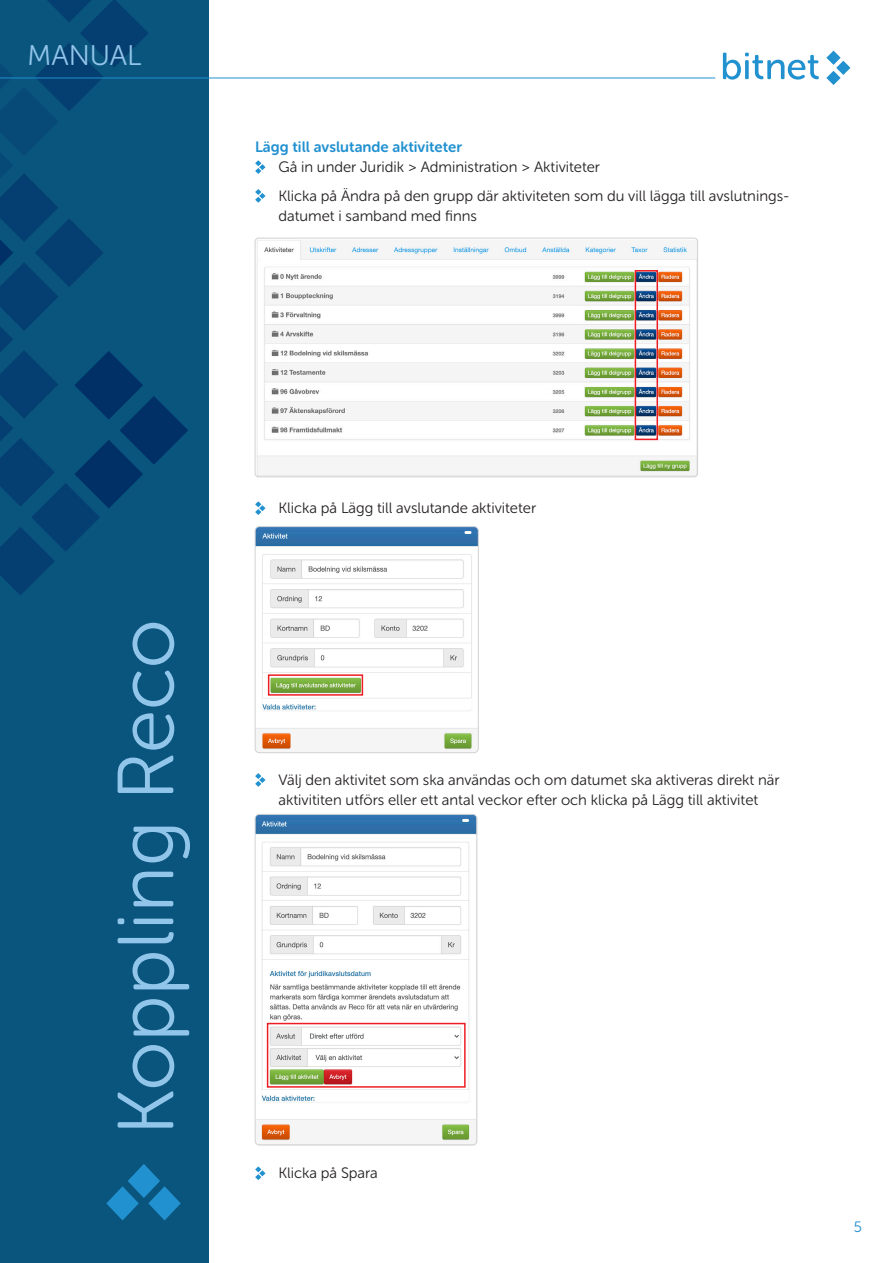
<style>
.page{position:relative;width:893px;height:1263px;background:#fff}
.page>*{position:absolute;margin:0;border:0;box-sizing:border-box;transform-origin:0 0}
.t1{font:79.35px "Museo Sans Rounded 300";color:#92c5ea}
.t2{font:28.5px "Museo Sans Rounded 300";color:#92c5ea}
.Punktlista{font:15px/20.2px "Museo Sans Rounded 300";color:#231f20}
.Underrubrik{font:15px "Museo Sans Rounded 700";color:#2291d0}
.t3{font:15px "Museo Sans Rounded 300";color:#2291d0}
</style>
<div class="page">
<div style="left:0;top:0;width:208px;height:1263px;background:#0a557e"></div>
<svg style="left:0;top:0;width:188px;height:595px"></svg>
<svg style="left:106px;top:1164px;width:75px;height:56px"></svg>
<hr style="left:0;top:78px;width:715px;height:1px;background:#2291d0">
<svg style="left:723px;top:53px;width:96px;height:27px"></svg>
<svg style="left:826px;top:51px;width:24px;height:34px"></svg>
<svg style="left:255px;top:160px;width:11px;height:14px"></svg>
<svg style="left:255px;top:189px;width:11px;height:14px"></svg>
<svg style="left:255px;top:501px;width:11px;height:14px"></svg>
<svg style="left:255px;top:773px;width:11px;height:14px"></svg>
<svg style="left:255px;top:1166px;width:11px;height:14px"></svg>
<img style="left:255px;top:238px;width:443px;height:239px">
<div style="left:255px;top:238px;width:443px;height:239px;border:1px solid #d1d2d4;border-radius:4px"></div>
<div style="left:635px;top:270px;width:23px;height:170px;border:2px solid #ee1d23"></div>
<img style="left:255px;top:528px;width:222px;height:225px">
<div style="left:255px;top:526px;width:224px;height:227px;border:1px solid #d1d2d4;border-radius:4px"></div>
<div style="left:268px;top:674px;width:95px;height:22px;border:2px solid #ee1d23"></div>
<img style="left:255px;top:814px;width:222px;height:331px">
<div style="left:255px;top:814px;width:222px;height:331px;border:1px solid #d1d2d4;border-radius:4px"></div>
<div style="left:267px;top:1023px;width:199px;height:65px;border:2px solid #ee1d23"></div>
<h2 class="t2" style="left:28px;top:40px;width:115px">MANUAL</h2>
<p class="Underrubrik" style="left:255px;top:138px;width:208px">Lägg till avslutande aktiviteter</p>
<p class="Punktlista" style="left:279px;top:157px;width:323px">Gå in under Juridik &gt; Administration &gt; Aktiviteter</p>
<p class="Punktlista" style="left:279px;top:185px;width:512px">Klicka på Ändra på den grupp där aktiviteten som du vill lägga till avslutnings&shy;datumet i samband med finns</p>
<h1 class="t1" style="left:103px;top:1135px;width:517px;rotate:-90deg">Koppling Reco</h1>
<p class="Punktlista" style="left:279px;top:498px;width:259px">Klicka på Lägg till avslutande aktiviteter</p>
<p class="Punktlista" style="left:279px;top:769px;width:502px">Välj den aktivitet som ska användas och om datumet ska aktiveras direkt när aktivititen utförs eller ett antal veckor efter och klicka på Lägg till aktivitet</p>
<p class="Punktlista" style="left:279px;top:1163px;width:101px">Klicka på Spara</p>
<p class="t3" style="left:854px;top:1218px;width:10px">5</p>
</div>
